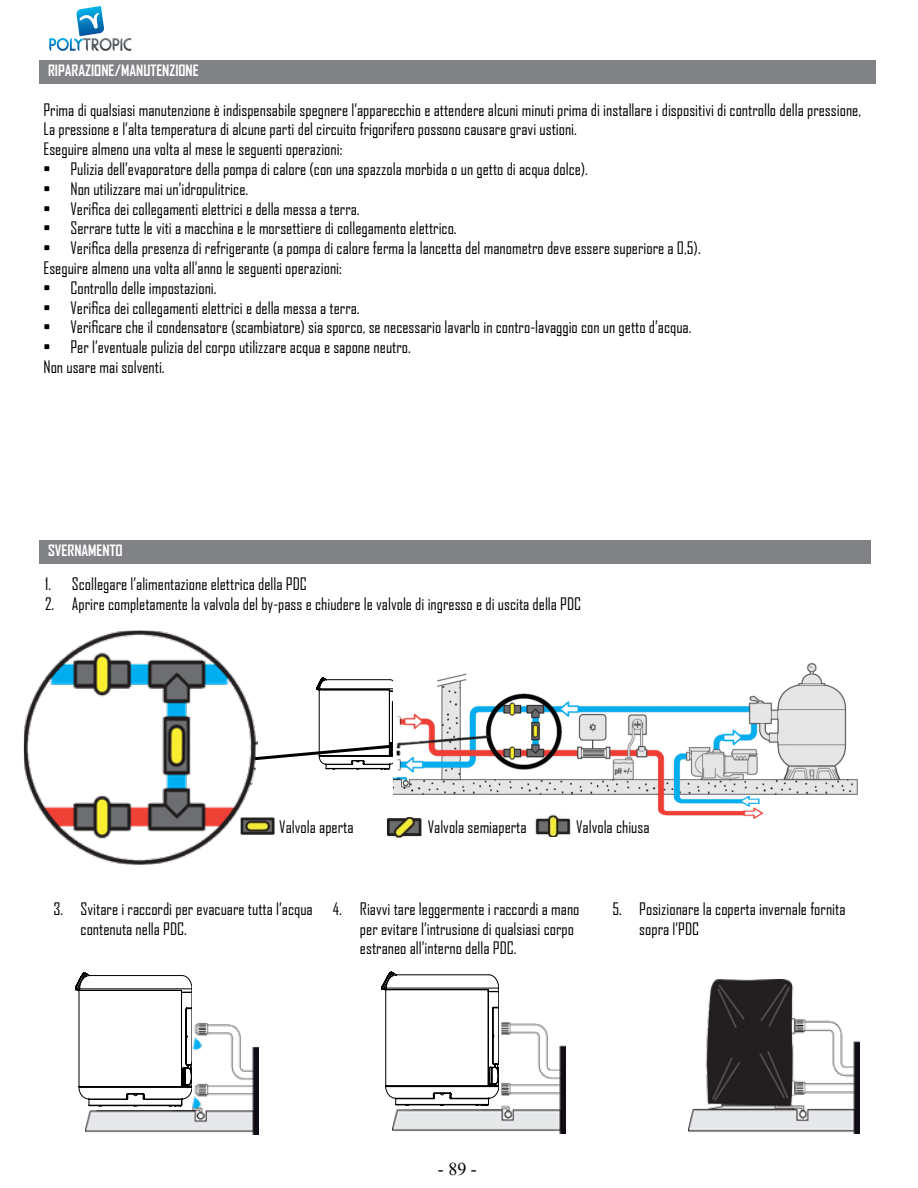
<style>
.page{position:relative;width:918px;height:1188px;background:#fff}
.page>*{position:absolute;margin:0;border:0;box-sizing:border-box;transform-origin:0 0}
.t1{font:18px "Times New Roman";color:#000}
.t2{font:16.5px/19.8px "Agency FB";color:#000}
.t3{font:700 15px "Agency FB";color:#fff}
</style>
<div class="page">
<svg style="left:382px;top:971px;width:115px;height:127px"></svg>
<svg style="left:75px;top:972px;width:115px;height:127px"></svg>
<svg style="left:49px;top:6px;width:82px;height:45px"></svg>
<div style="left:39px;top:60px;width:837px;height:23px;background:#808285"></div>
<div style="left:39px;top:540px;width:832px;height:23px;background:#808285"></div>
<img style="left:392px;top:979px;width:174px;height:155px">
<img style="left:85px;top:979px;width:174px;height:155px">
<img style="left:688px;top:979px;width:172px;height:155px">
<svg style="left:258px;top:677px;width:135px;height:93px"></svg>
<img style="left:24px;top:631px;width:234px;height:234px">
<img style="left:240px;top:817px;width:35px;height:20px">
<img style="left:394px;top:662px;width:464px;height:157px">
<img style="left:387px;top:818px;width:37px;height:20px">
<div style="left:533px;top:814px;width:40px;height:23px;background:#fff"></div>
<img style="left:535px;top:814px;width:36px;height:23px">
<p class="t3" style="left:48px;top:61px;width:152px">RIPARAZIONE/MANUTENZIONE</p>
<p class="t2" style="left:44px;top:99px;width:819px">Prima di qualsiasi manutenzione è indispensabile spegnere l’apparecchio e attendere alcuni minuti prima di installare i dispositivi di controllo della pressione,<br>La pressione e l’alta temperatura di alcune parti del circuito frigorifero possono causare gravi ustioni.<br>Eseguire almeno una volta al mese le seguenti operazioni:</p>
<p class="t2" style="left:44px;top:159px;width:546px">• Pulizia dell’evaporatore della pompa di calore (con una spazzola morbida o un getto di acqua dolce).</p>
<p class="t2" style="left:44px;top:178px;width:206px">• Non utilizzare mai un’idropulitrice.</p>
<p class="t2" style="left:44px;top:198px;width:318px">• Verifica dei collegamenti elettrici e della messa a terra.</p>
<p class="t2" style="left:44px;top:218px;width:415px">• Serrare tutte le viti a macchina e le morsettiere di collegamento elettrico.</p>
<p class="t2" style="left:44px;top:238px;width:659px">• Verifica della presenza di refrigerante (a pompa di calore ferma la lancetta del manometro deve essere superiore a 0,5).<br>Eseguire almeno una volta all’anno le seguenti operazioni:</p>
<p class="t2" style="left:44px;top:277px;width:175px">• Controllo delle impostazioni.</p>
<p class="t2" style="left:44px;top:297px;width:318px">• Verifica dei collegamenti elettrici e della messa a terra.</p>
<p class="t2" style="left:44px;top:317px;width:650px">• Verificare che il condensatore (scambiatore) sia sporco, se necessario lavarlo in contro-lavaggio con un getto d’acqua.</p>
<p class="t2" style="left:44px;top:337px;width:369px">• Per l’eventuale pulizia del corpo utilizzare acqua e sapone neutro.<br>Non usare mai solventi.</p>
<p class="t3" style="left:48px;top:541px;width:76px">SVERNAMENTO</p>
<p class="t2" style="left:45px;top:574px;width:263px">1. Scollegare l’alimentazione elettrica della PDC</p>
<p class="t2" style="left:45px;top:594px;width:538px">2. Aprire completamente la valvola del by-pass e chiudere le valvole di ingresso e di uscita della PDC</p>
<p class="t2" style="left:279px;top:816px;width:76px">Valvola aperta</p>
<p class="t2" style="left:428px;top:816px;width:100px">Valvola semiaperta</p>
<p class="t2" style="left:576px;top:816px;width:75px">Valvola chiusa</p>
<p class="t2" style="left:81px;top:898px;width:234px;text-indent:-27px">3. Svitare i raccordi per evacuare tutta l’acqua contenuta nella PDC.</p>
<p class="t2" style="left:360px;top:898px;width:221px;text-indent:-27px">4. Riavvi tare leggermente i raccordi a mano per evitare l’intrusione di qualsiasi corpo estraneo all’interno della PDC.</p>
<p class="t2" style="left:639px;top:898px;width:208px;text-indent:-27px">5. Posizionare la coperta invernale fornita sopra l’PDC</p>
<p class="t1" style="left:438px;top:1156px;width:40px">- 89 -</p>
</div>
